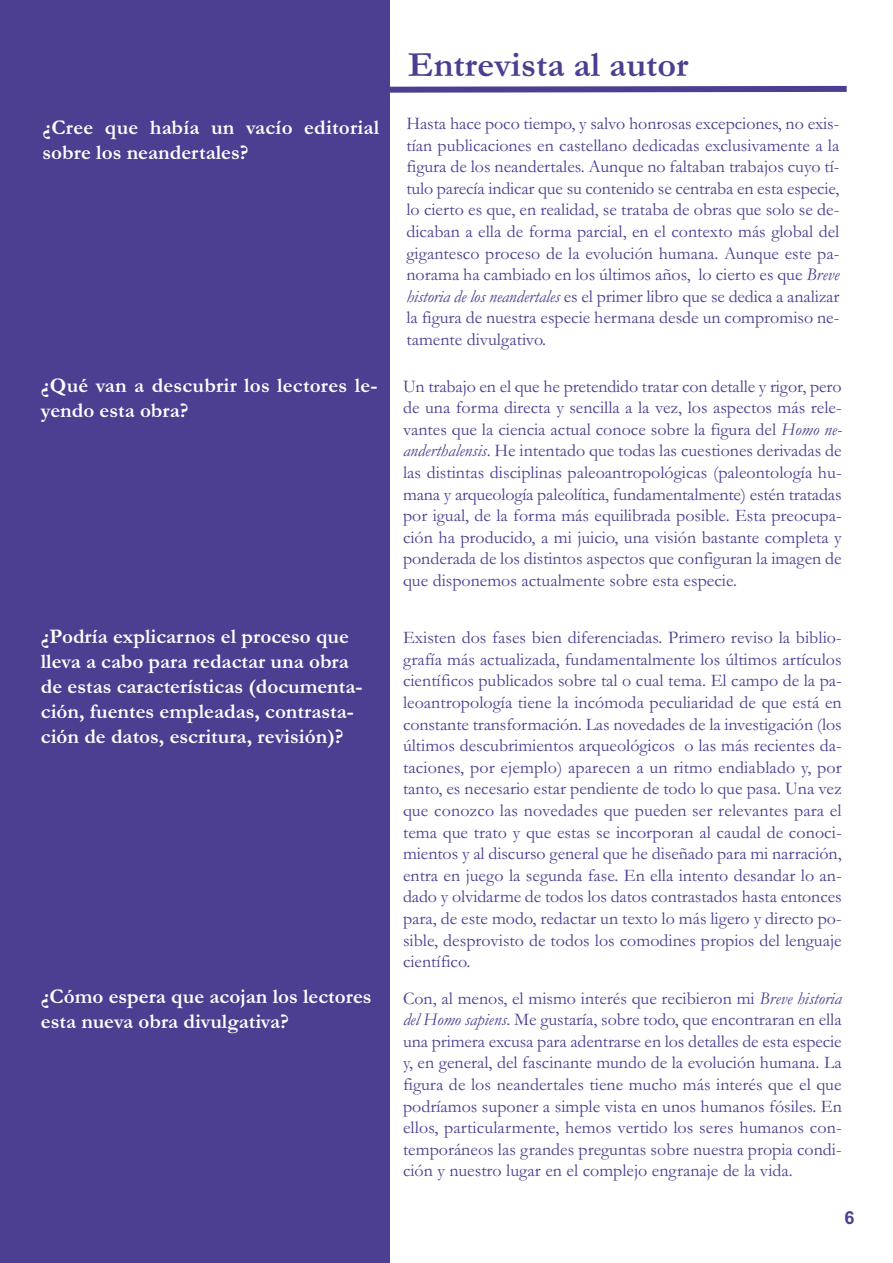
<style>
.page{position:relative;width:893px;height:1263px;background:#fff}
.page>*{position:absolute;margin:0;border:0;box-sizing:border-box;transform-origin:0 0}
.t1{font:700 36px "Garamond";color:#4c3e90}
.t2{font:700 21px/25.2px "Garamond";color:#fff}
.t3{font:18px/21.6px "Garamond";color:#4c3e90;text-align:justify}
.t4{font:700 18px "Arial";color:#4c3e90}
.s1{font-style:italic}
</style>
<div class="page">
<div style="left:0;top:0;width:389px;height:1263px;background:#4c3e90"></div>
<svg style="left:389px;top:83px;width:458px;height:13px"></svg>
<h1 class="t1" style="left:408px;top:50px;width:282px">Entrevista al autor</h1>
<p class="t2" style="left:43px;top:116px;width:338px">¿Cree que había un vacío editorial sobre los neandertales?</p>
<p class="t3" style="left:406px;top:115px;width:434px">Hasta hace poco tiempo, y salvo honrosas excepciones, no exis&shy;tían publicaciones en castellano dedicadas exclusivamente a la figura de los neandertales. Aunque no faltaban trabajos cuyo tí&shy;tulo parecía indicar que su contenido se centraba en esta especie, lo cierto es que, en realidad, se trataba de obras que solo se de&shy;dicaban a ella de forma parcial, en el contexto más global del gigantesco proceso de la evolución humana. Aunque este pa&shy;norama ha cambiado en los últimos años, lo cierto es que <span class="s1">Breve historia de los neandertales</span> es el primer libro que se dedica a analizar la figura de nuestra especie hermana desde un compromiso ne&shy;tamente divulgativo.</p>
<p class="t2" style="left:41px;top:374px;width:338px">¿Qué van a descubrir los lectores le&shy;yendo esta obra?</p>
<p class="t3" style="left:403px;top:377px;width:440px">Un trabajo en el que he pretendido tratar con detalle y rigor, pero de una forma directa y sencilla a la vez, los aspectos más rele&shy;vantes que la ciencia actual conoce sobre la figura del <span class="s1">Homo ne&shy;anderthalensis</span>. He intentado que todas las cuestiones derivadas de las distintas disciplinas paleoantropológicas (paleontología hu&shy;mana y arqueología paleolítica, fundamentalmente) estén tratadas por igual, de la forma más equilibrada posible. Esta preocupa&shy;ción ha producido, a mi juicio, una visión bastante completa y ponderada de los distintos aspectos que configuran la imagen de que disponemos actualmente sobre esta especie.</p>
<p class="t2" style="left:41px;top:625px;width:323px">¿Podría explicarnos el proceso que lleva a cabo para redactar una obra de estas características (documenta&shy;ción, fuentes empleadas, contrasta&shy;ción de datos, escritura, revisión)?</p>
<p class="t3" style="left:403px;top:629px;width:440px">Existen dos fases bien diferenciadas. Primero reviso la biblio&shy;grafía más actualizada, fundamentalmente los últimos artículos científicos publicados sobre tal o cual tema. El campo de la pa&shy;leoantropología tiene la incómoda peculiaridad de que está en constante transformación. Las novedades de la investigación (los últimos descubrimientos arqueológicos o las más recientes da&shy;taciones, por ejemplo) aparecen a un ritmo endiablado y, por tanto, es necesario estar pendiente de todo lo que pasa. Una vez que conozco las novedades que pueden ser relevantes para el tema que trato y que estas se incorporan al caudal de conoci&shy;mientos y al discurso general que he diseñado para mi narración, entra en juego la segunda fase. En ella intento desandar lo an&shy;dado y olvidarme de todos los datos contrastados hasta entonces para, de este modo, redactar un texto lo más ligero y directo po&shy;sible, desprovisto de todos los comodines propios del lenguaje científico.</p>
<p class="t2" style="left:41px;top:985px;width:332px">¿Cómo espera que acojan los lectores esta nueva obra divulgativa?</p>
<p class="t3" style="left:403px;top:989px;width:440px">Con, al menos, el mismo interés que recibieron mi <span class="s1">Breve historia del Homo sapiens</span>. Me gustaría, sobre todo, que encontraran en ella una primera excusa para adentrarse en los detalles de esta especie y, en general, del fascinante mundo de la evolución humana. La figura de los neandertales tiene mucho más interés que el que podríamos suponer a simple vista en unos humanos fósiles. En ellos, particularmente, hemos vertido los seres humanos con&shy;temporáneos las grandes preguntas sobre nuestra propia condi&shy;ción y nuestro lugar en el complejo engranaje de la vida.</p>
<p class="t4" style="left:844px;top:1206px;width:12px">6</p>
</div>
